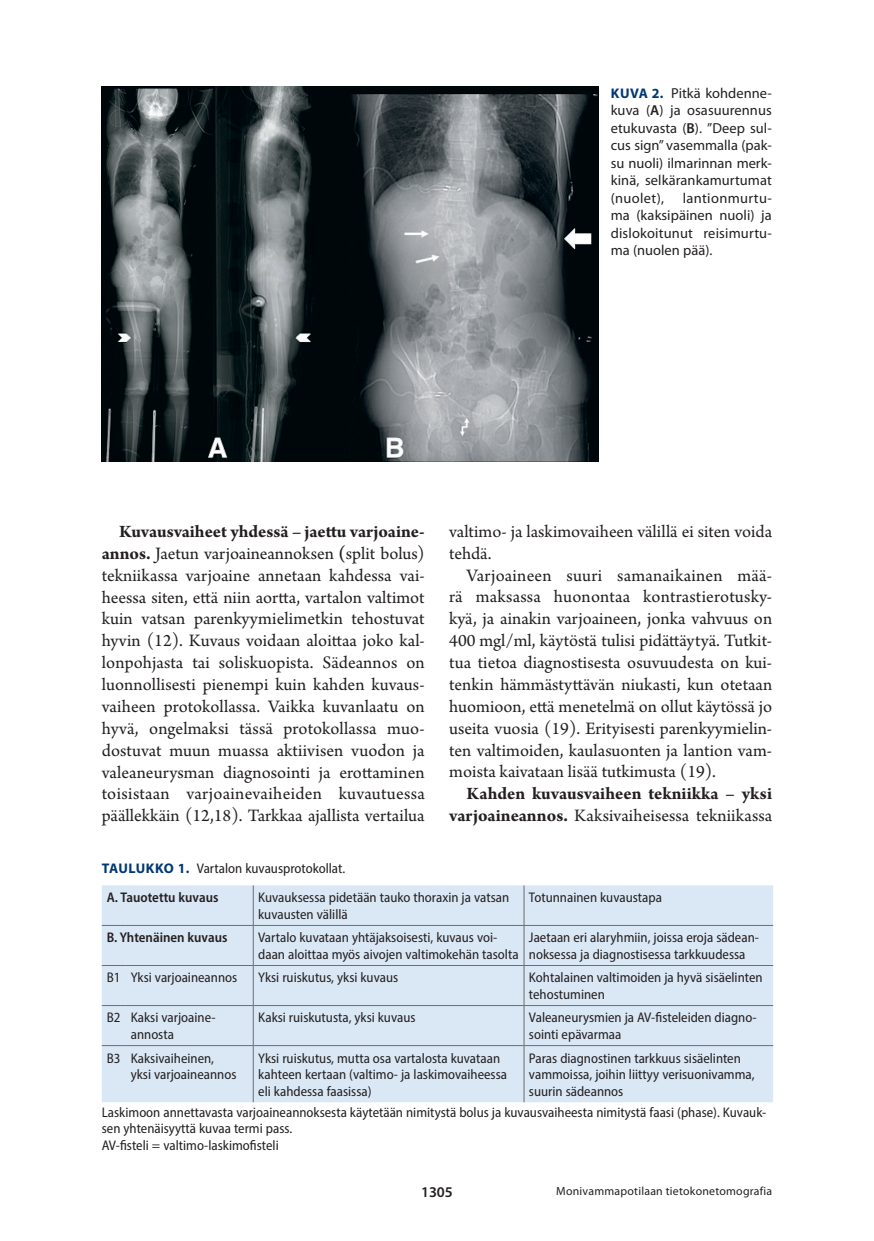
<style>
.page{position:relative;width:874px;height:1241px;background:#fff}
.page>*{position:absolute;margin:0;border:0;box-sizing:border-box;transform-origin:0 0}
.t1{font:18.38px/21.9px "Arno Pro";color:#231f20;text-align:justify}
.t2{font:700 18.38px/21.9px "Arno Pro";color:#231f20;text-align:right}
.t3{font:600 14.88px "Myriad Pro";color:#231f20}
.t4{font:14.35px/17.5px "Myriad Pro";letter-spacing:.005em;color:#231f20;text-align:justify}
.t5{font:semi-condensed 14px/16.6px "Myriad Pro";color:#231f20}
.t6{font:600 semi-condensed 14px "Myriad Pro";color:#231f20}
.t7{font:11.9px "Myriad Pro";letter-spacing:.02em;color:#231f20}
.s1{font-weight:700;font-size:14px;color:#013874}
.s2{font-weight:600}
.s3{font-weight:700}
.s4{font-weight:400}
.s5{font-weight:700;font-stretch:normal;color:#013874}
</style>
<div class="page">
<div style="left:102px;top:885px;width:670px;height:217px;background:#dae7f5"></div>
<svg style="left:102px;top:924px;width:24px;height:1px"></svg>
<hr style="left:126px;top:924px;width:127px;height:1px;background:#6c6d70">
<hr style="left:253px;top:924px;width:270px;height:1px;background:#6c6d70">
<hr style="left:523px;top:924px;width:249px;height:1px;background:#6c6d70">
<hr style="left:126px;top:964px;width:127px;height:1px;background:#6c6d70">
<hr style="left:253px;top:964px;width:270px;height:1px;background:#6c6d70">
<hr style="left:523px;top:964px;width:249px;height:1px;background:#6c6d70">
<hr style="left:126px;top:1004px;width:127px;height:1px;background:#6c6d70">
<hr style="left:253px;top:1004px;width:270px;height:1px;background:#6c6d70">
<hr style="left:523px;top:1004px;width:249px;height:1px;background:#6c6d70">
<hr style="left:126px;top:1044px;width:127px;height:1px;background:#6c6d70">
<hr style="left:253px;top:1044px;width:270px;height:1px;background:#6c6d70">
<hr style="left:523px;top:1044px;width:249px;height:1px;background:#6c6d70">
<hr style="left:253px;top:885px;width:1px;height:39px;background:#6c6d70">
<hr style="left:523px;top:885px;width:1px;height:39px;background:#6c6d70">
<hr style="left:253px;top:925px;width:1px;height:39px;background:#6c6d70">
<hr style="left:523px;top:925px;width:1px;height:39px;background:#6c6d70">
<hr style="left:253px;top:965px;width:1px;height:39px;background:#6c6d70">
<hr style="left:523px;top:965px;width:1px;height:39px;background:#6c6d70">
<hr style="left:253px;top:1005px;width:1px;height:39px;background:#6c6d70">
<hr style="left:523px;top:1005px;width:1px;height:39px;background:#6c6d70">
<hr style="left:253px;top:1045px;width:1px;height:57px;background:#6c6d70">
<hr style="left:523px;top:1045px;width:1px;height:57px;background:#6c6d70">
<svg style="left:102px;top:964px;width:24px;height:1px"></svg>
<svg style="left:102px;top:1004px;width:24px;height:1px"></svg>
<svg style="left:102px;top:1044px;width:24px;height:1px"></svg>
<img style="left:102px;top:87px;width:496px;height:375px">
<p class="t4" style="left:610px;top:84px;width:162px"><span class="s1">KUVA 2.</span> Pitkä kohdenne&shy;kuva (<span class="s2">A</span>) ja osasuurennus etukuvasta (<span class="s2">B</span>). ”Deep sul&shy;cus sign” vasemmalla (pak&shy;su nuoli) ilmarinnan merk&shy;kinä, selkärankamurtumat (nuolet),</p>
<p class="t4" style="left:610px;top:189px;width:162px;text-indent:72px">lantionmurtu&shy;ma (kaksipäinen nuoli) ja dislokoitunut reisimurtu&shy;ma (nuolen pää).</p>
<p class="t1" style="left:102px;top:521px;width:324px;text-indent:17px"><span class="s3">Kuvausvaiheet yhdessä – jaettu varjoaine&shy;annos.</span> Jaetun varjoaineannoksen <span class="s3">(</span>split bolus) tekniikassa varjoaine annetaan kahdessa vai&shy;heessa siten, että niin aortta, vartalon valtimot kuin vatsan parenkyymielimetkin tehostuvat hyvin (12). Kuvaus voidaan aloittaa joko kal&shy;lonpohjasta tai soliskuopista. Sädeannos on luonnollisesti pienempi kuin kahden kuvaus&shy;vaiheen protokollassa. Vaikka kuvanlaatu on hyvä, ongelmaksi tässä protokollassa muo&shy;dostuvat muun muassa aktiivisen vuodon ja valeaneurysman diagnosointi ja erottaminen toisistaan varjoainevaiheiden kuvautuessa päällekkäin (12,18). Tarkkaa ajallista vertailua</p>
<p class="t1" style="left:449px;top:521px;width:324px">valtimo- ja laskimovaiheen välillä ei siten voida tehdä.</p>
<p class="t1" style="left:449px;top:565px;width:324px;text-indent:17px">Varjoaineen suuri samanaikainen mää&shy;rä maksassa huonontaa kontrastierotusky&shy;kyä, ja ainakin varjoaineen, jonka vahvuus on 400 mgl/ml, käytöstä tulisi pidättäytyä. Tutkit&shy;tua tietoa diagnostisesta osuvuudesta on kui&shy;tenkin hämmästyttävän niukasti, kun otetaan huomioon, että menetelmä on ollut käytössä jo useita vuosia (19). Erityisesti parenkyymielin&shy;ten valtimoiden, kaulasuonten ja lantion vam&shy;moista kaivataan lisää tutkimusta (19).</p>
<p class="t2" style="left:449px;top:783px;width:324px">Kahden kuvausvaiheen tekniikka – yksi varjoaineannos. <span class="s4">Kaksivaiheisessa tekniikassa</span></p>
<p class="t5" style="left:107px;top:854px;width:240px;line-height:28.9px;text-indent:-5px"><span class="s5">TAULUKKO 1.</span> Vartalon kuvausprotokollat.<br><span class="s2">A. Tauotettu kuvaus</span></p>
<p class="t5" style="left:258px;top:889px;width:252px">Kuvauksessa pidetään tauko thoraxin ja vatsan kuvausten välillä</p>
<p class="t5" style="left:528px;top:889px;width:134px">Totunnainen kuvaustapa</p>
<p class="t6" style="left:107px;top:928px;width:122px">B. Yhtenäinen kuvaus</p>
<p class="t5" style="left:258px;top:929px;width:262px">Vartalo kuvataan yhtäjaksoisesti, kuvaus voi&shy;daan aloittaa myös aivojen valtimokehän tasolta</p>
<p class="t5" style="left:528px;top:929px;width:231px">Jaetaan eri alaryhmiin, joissa eroja sädean&shy;noksessa ja diagnostisessa tarkkuudessa</p>
<p class="t5" style="left:107px;top:969px;width:132px">B1 Yksi varjoaineannos</p>
<p class="t5" style="left:258px;top:969px;width:141px">Yksi ruiskutus, yksi kuvaus</p>
<p class="t5" style="left:528px;top:969px;width:235px">Kohtalainen valtimoiden ja hyvä sisäelinten tehostuminen</p>
<p class="t5" style="left:131px;top:1009px;width:86px;text-indent:-24px">B2 Kaksi varjoaine&shy;annosta</p>
<p class="t5" style="left:258px;top:1009px;width:159px">Kaksi ruiskutusta, yksi kuvaus</p>
<p class="t5" style="left:528px;top:1009px;width:229px">Valeaneurysmien ja AV-fisteleiden diagno&shy;sointi epävarmaa</p>
<p class="t5" style="left:131px;top:1049px;width:107px;text-indent:-24px">B3 Kaksivaiheinen, yksi varjoaineannos</p>
<p class="t5" style="left:258px;top:1049px;width:250px">Yksi ruiskutus, mutta osa vartalosta kuvataan kahteen kertaan (valtimo- ja laskimovaiheessa eli kahdessa faasissa)</p>
<p class="t5" style="left:528px;top:1049px;width:227px">Paras diagnostinen tarkkuus sisäelinten vammoissa, joihin liittyy verisuonivamma, suurin sädeannos</p>
<p class="t5" style="left:102px;top:1103px;width:665px">Laskimoon annettavasta varjoaineannoksesta käytetään nimitystä bolus ja kuvausvaiheesta nimitystä faasi (phase). Kuvauk&shy;sen yhtenäisyyttä kuvaa termi pass.<br>AV-fisteli = valtimo-laskimofisteli</p>
<p class="t7" style="left:556px;top:1183px;width:217px">Monivammapotilaan tietokonetomografia</p>
<p class="t3" style="left:421px;top:1182px;width:33px">1305</p>
</div>
